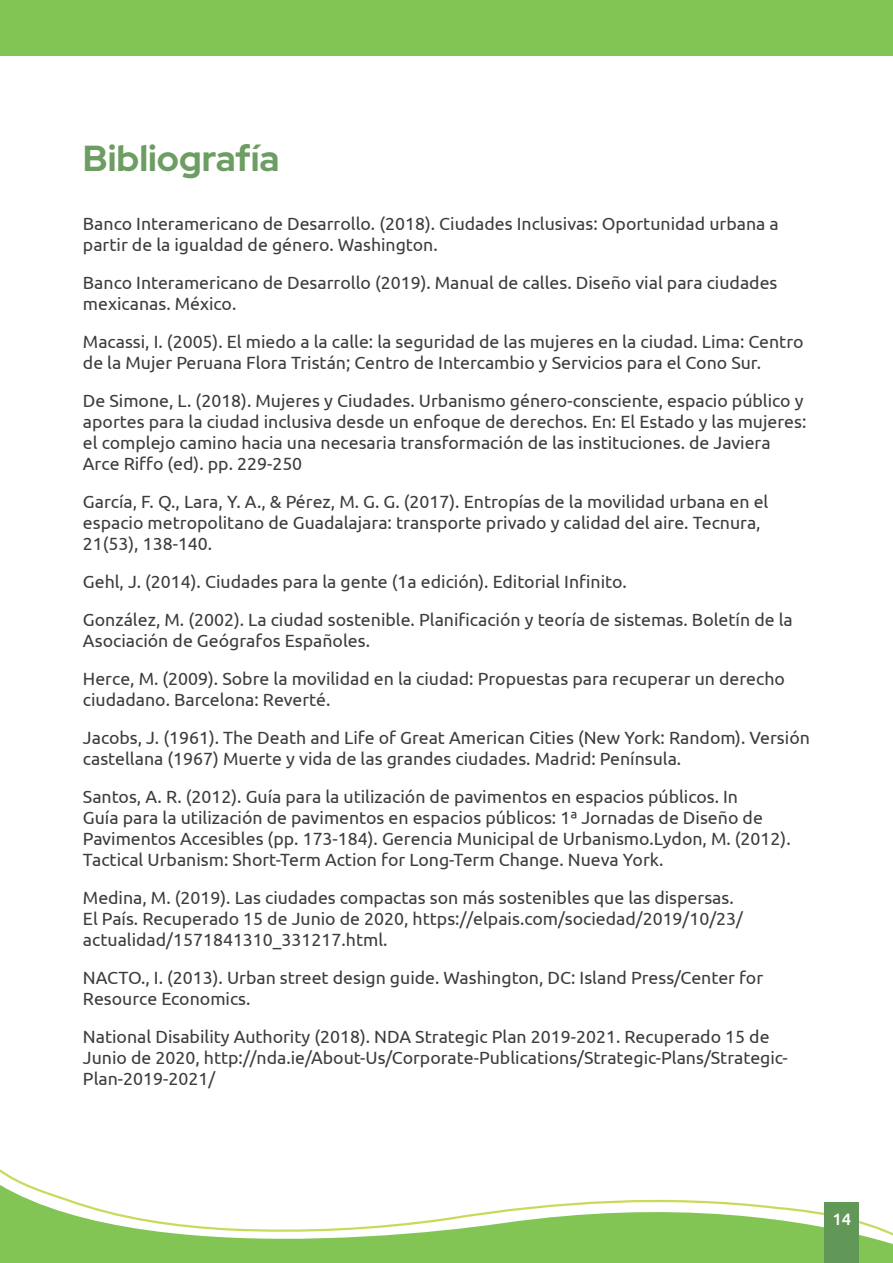
<style>
.page{position:relative;width:893px;height:1263px;background:#fff}
.page>*{position:absolute;margin:0;border:0;box-sizing:border-box;transform-origin:0 0}
.t1{font:700 36px "Red Hat Display";color:#6c9d63}
.t2{font:17.7px/21px "Ubuntu";color:#3c3c3d}
.t3{font:500 16.5px "Ubuntu";color:#fff}
</style>
<div class="page">
<svg style="left:0;top:1169px;width:893px;height:94px"></svg>
<div style="left:825px;top:1202px;width:34px;height:61px;background:#619857"></div>
<div style="left:0;top:0;width:893px;height:55px;background:#83c555"></div>
<p class="t1" style="left:83px;top:134px;width:198px">Bibliografía</p>
<p class="t2" style="left:83px;top:213px;width:697px">Banco Interamericano de Desarrollo. (2018). Ciudades Inclusivas: Oportunidad urbana a partir de la igualdad de género. Washington.</p>
<p class="t2" style="left:83px;top:272px;width:696px">Banco Interamericano de Desarrollo (2019). Manual de calles. Diseño vial para ciudades mexicanas. México.</p>
<p class="t2" style="left:83px;top:331px;width:722px">Macassi, I. (2005). El miedo a la calle: la seguridad de las mujeres en la ciudad. Lima: Centro de la Mujer Peruana Flora Tristán; Centro de Intercambio y Servicios para el Cono Sur.</p>
<p class="t2" style="left:83px;top:390px;width:725px">De Simone, L. (2018). Mujeres y Ciudades. Urbanismo género-consciente, espacio público y aportes para la ciudad inclusiva desde un enfoque de derechos. En: El Estado y las mujeres: el complejo camino hacia una necesaria transformación de las instituciones. de Javiera Arce Riffo (ed). pp. 229-250</p>
<p class="t2" style="left:83px;top:491px;width:687px">García, F. Q., Lara, Y. A., &amp; Pérez, M. G. G. (2017). Entropías de la movilidad urbana en el espacio metropolitano de Guadalajara: transporte privado y calidad del aire. Tecnura,<br>21(53), 138-140.</p>
<p class="t2" style="left:83px;top:571px;width:545px">Gehl, J. (2014). Ciudades para la gente (1a edición). Editorial Infinito.</p>
<p class="t2" style="left:83px;top:609px;width:711px">González, M. (2002). La ciudad sostenible. Planificación y teoría de sistemas. Boletín de la<br>Asociación de Geógrafos Españoles.</p>
<p class="t2" style="left:83px;top:668px;width:703px">Herce, M. (2009). Sobre la movilidad en la ciudad: Propuestas para recuperar un derecho ciudadano. Barcelona: Reverté.</p>
<p class="t2" style="left:83px;top:727px;width:728px">Jacobs, J. (1961). The Death and Life of Great American Cities (New York: Random). Versión castellana (1967) Muerte y vida de las grandes ciudades. Madrid: Península.</p>
<p class="t2" style="left:83px;top:786px;width:709px">Santos, A. R. (2012). Guía para la utilización de pavimentos en espacios públicos. In<br>Guía para la utilización de pavimentos en espacios públicos: 1ª Jornadas de Diseño de Pavimentos Accesibles (pp. 173-184). Gerencia Municipal de Urbanismo.Lydon, M. (2012).<br>Tactical Urbanism: Short-Term Action for Long-Term Change. Nueva York.</p>
<p class="t2" style="left:83px;top:887px;width:661px">Medina, M. (2019). Las ciudades compactas son más sostenibles que las dispersas.<br>El País. Recuperado 15 de Junio de 2020, https://elpais.com/sociedad/2019/10/23/ actualidad/1571841310_331217.html.</p>
<p class="t2" style="left:83px;top:967px;width:682px">NACTO., I. (2013). Urban street design guide. Washington, DC: Island Press/Center for<br>Resource Economics.</p>
<p class="t2" style="left:83px;top:1026px;width:706px">National Disability Authority (2018). NDA Strategic Plan 2019-2021. Recuperado 15 de<br>Junio de 2020, http://nda.ie/About-Us/Corporate-Publications/Strategic-Plans/Strategic-<br>Plan-2019-2021/</p>
<p class="t3" style="left:832px;top:1209px;width:20px">14</p>
</div>
